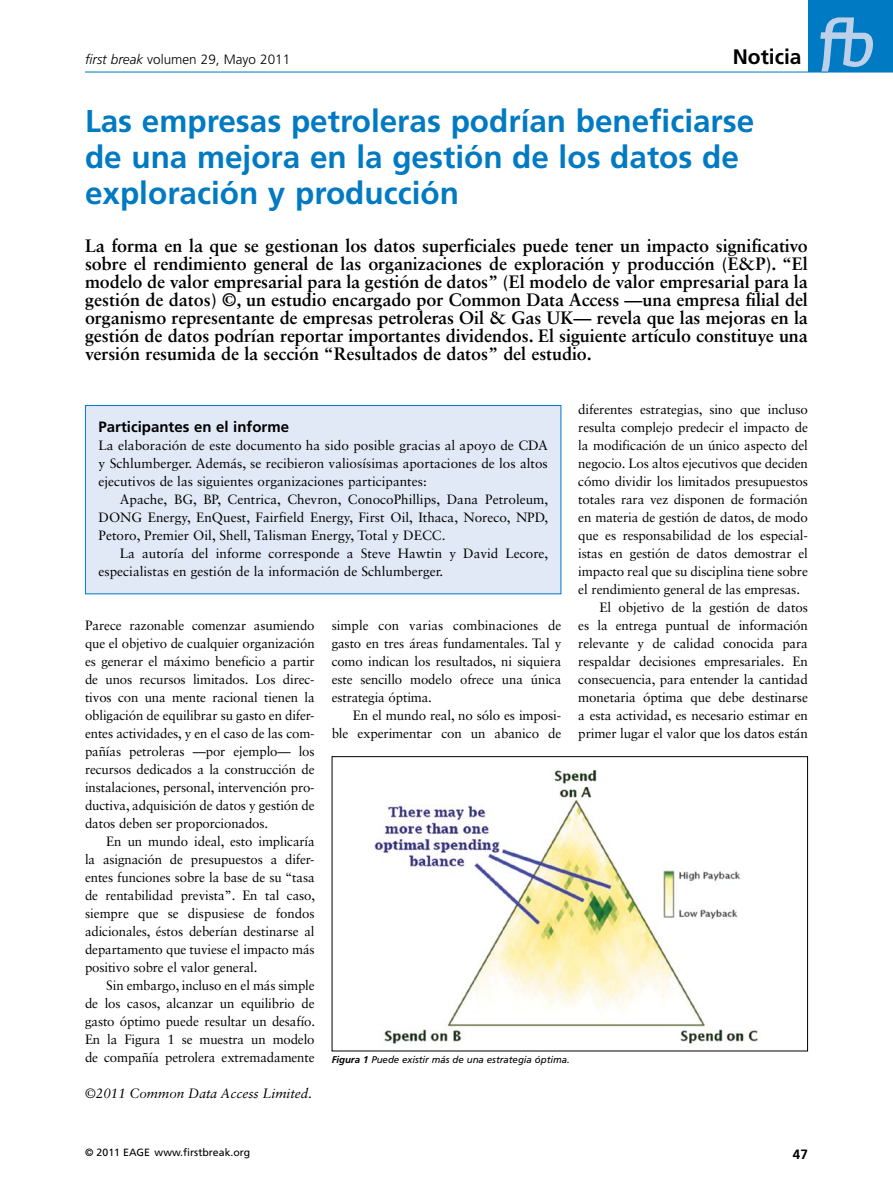
<style>
.page{position:relative;width:893px;height:1191px;background:#fff}
.page>*{position:absolute;margin:0;border:0;box-sizing:border-box;transform-origin:0 0}
._00_Kop_21{font:700 31.5px/36px "Frutiger LT Std";color:#007ac2}
.t1{font:700 21px "Frutiger LT Std";color:#000}
._01-Intro{font:700 18px/18px "Sabon LT Std";letter-spacing:-.005em;color:#000;text-align:justify}
._01-Tussenkop{font:700 15px "Frutiger LT Std";color:#000}
._04b-broodtekst_3-ko{font:13.5px/18px "Sabon LT Std";letter-spacing:-.01em;color:#000;text-align:justify}
._05-brood_inspring{font:italic 13.5px "Sabon LT Std";color:#000}
.t2{font:300 13.5px "Frutiger LT Std";color:#000}
.t3{font:700 13.5px "Frutiger LT Std";color:#000}
.t4{font:10.5px "Frutiger LT Std";color:#000}
._07-caption_cursief{font:italic 9.75px "Frutiger LT Std";letter-spacing:-.005em;color:#000}
.s1{font-style:italic}
.s2{font-weight:700}
</style>
<div class="page">
<div style="left:808px;top:0;width:85px;height:72px;background:#007ac2"></div>
<svg style="left:820px;top:17px;width:53px;height:55px"></svg>
<hr style="left:85px;top:72px;width:808px;height:1px;background:#007ac2">
<div style="left:85px;top:405px;width:476px;height:189px;background:#e1e9f6"></div>
<div style="left:85px;top:405px;width:476px;height:189px;border:1px solid #007ac2"></div>
<img style="left:368px;top:769px;width:390px;height:275px">
<div style="left:332px;top:756px;width:476px;height:295px;border:1px solid #000"></div>
<p class="t2" style="left:85px;top:52px;width:207px"><span class="s1">first break</span> volumen 29, Mayo 2011</p>
<p class="t1" style="left:733px;top:45px;width:70px">Noticia</p>
<p class="_00_Kop_21" style="left:85px;top:103px;width:671px">Las empresas petroleras podrían beneficiarse de una mejora en la gestión de los datos de exploración y producción</p>
<p class="_01-Intro" style="left:85px;top:236px;width:724px">La forma en la que se gestionan los datos superficiales puede tener un impacto significativo sobre el rendimiento general de las organizaciones de exploración y producción (E&amp;P). “El modelo de valor empresarial para la gestión de datos” (El modelo de valor empresarial para la gestión de datos) ©, un estudio encargado por Common Data Access —una empresa filial del organismo representante de empresas petroleras Oil &amp; Gas UK— revela que las mejoras en la gestión de datos podrían reportar importantes dividendos. El siguiente artículo constituye una versión resumida de la sección “Resultados de datos” del estudio.</p>
<p class="_01-Tussenkop" style="left:99px;top:418px;width:192px">Participantes en el informe</p>
<p class="_04b-broodtekst_3-ko" style="left:99px;top:436px;width:451px">La elaboración de este documento ha sido posible gracias al apoyo de CDA y Schlumberger. Además, se recibieron valiosísimas aportaciones de los altos ejecutivos de las siguientes organizaciones participantes:</p>
<p class="_04b-broodtekst_3-ko" style="left:99px;top:490px;width:451px;text-indent:21px">Apache, BG, BP, Centrica, Chevron, ConocoPhillips, Dana Petroleum, DONG Energy, EnQuest, Fairfield Energy, First Oil, Ithaca, Noreco, NPD, Petoro, Premier Oil, Shell, Talisman Energy, Total y DECC.</p>
<p class="_04b-broodtekst_3-ko" style="left:99px;top:544px;width:451px;text-indent:21px">La autoría del informe corresponde a Steve Hawtin y David Lecore, especialistas en gestión de la información de Schlumberger.</p>
<p class="_04b-broodtekst_3-ko" style="left:85px;top:616px;width:231px">Parece razonable comenzar asumiendo que el objetivo de cualquier organización es generar el máximo beneficio a partir de unos recursos limitados. Los direc&shy;tivos con una mente racional tienen la obligación de equilibrar su gasto en difer&shy;entes actividades, y en el caso de las com&shy;pañías petroleras —por ejemplo— los recursos dedicados a la construcción de instalaciones, personal, intervención pro&shy;ductiva, adquisición de datos y gestión de datos deben ser proporcionados.</p>
<p class="_04b-broodtekst_3-ko" style="left:85px;top:832px;width:232px;text-indent:21px">En un mundo ideal, esto implicaría la asignación de presupuestos a difer&shy;entes funciones sobre la base de su “tasa de rentabilidad prevista”. En tal caso, siempre que se dispusiese de fondos adicionales, éstos deberían destinarse al departamento que tuviese el impacto más positivo sobre el valor general.</p>
<p class="_04b-broodtekst_3-ko" style="left:85px;top:976px;width:232px;text-indent:21px">Sin embargo, incluso en el más simple de los casos, alcanzar un equilibrio de gasto óptimo puede resultar un desafío.<br>En la Figura 1 se muestra un modelo de compañía petrolera extremadamente</p>
<p class="_05-brood_inspring" style="left:85px;top:1085px;width:229px">©2011 Common Data Access Limited.</p>
<p class="_04b-broodtekst_3-ko" style="left:332px;top:616px;width:231px">simple con varias combinaciones de gasto en tres áreas fundamentales. Tal y como indican los resultados, ni siquiera este sencillo modelo ofrece una única estrategia óptima.</p>
<p class="_04b-broodtekst_3-ko" style="left:332px;top:706px;width:231px;text-align:right">En el mundo real, no sólo es imposi-<br>ble experimentar con un abanico de</p>
<p class="_07-caption_cursief" style="left:332px;top:1054px;width:240px"><span class="s2">Figura 1</span> Puede existir más de una estrategia óptima.</p>
<p class="_04b-broodtekst_3-ko" style="left:578px;top:400px;width:231px">diferentes estrategias, sino que incluso resulta complejo predecir el impacto de la modificación de un único aspecto del negocio. Los altos ejecutivos que deciden cómo dividir los limitados presupuestos totales rara vez disponen de formación en materia de gestión de datos, de modo que es responsabilidad de los especial&shy;istas en gestión de datos demostrar el impacto real que su disciplina tiene sobre el rendimiento general de las empresas.</p>
<p class="_04b-broodtekst_3-ko" style="left:578px;top:598px;width:231px;text-indent:21px">El objetivo de la gestión de datos es la entrega puntual de información relevante y de calidad conocida para respaldar decisiones empresariales. En consecuencia, para entender la cantidad monetaria óptima que debe destinarse a esta actividad, es necesario estimar en primer lugar el valor que los datos están</p>
<p class="t4" style="left:85px;top:1146px;width:167px">© 2011 EAGE www.firstbreak.org</p>
<p class="t3" style="left:793px;top:1146px;width:17px">47</p>
</div>
